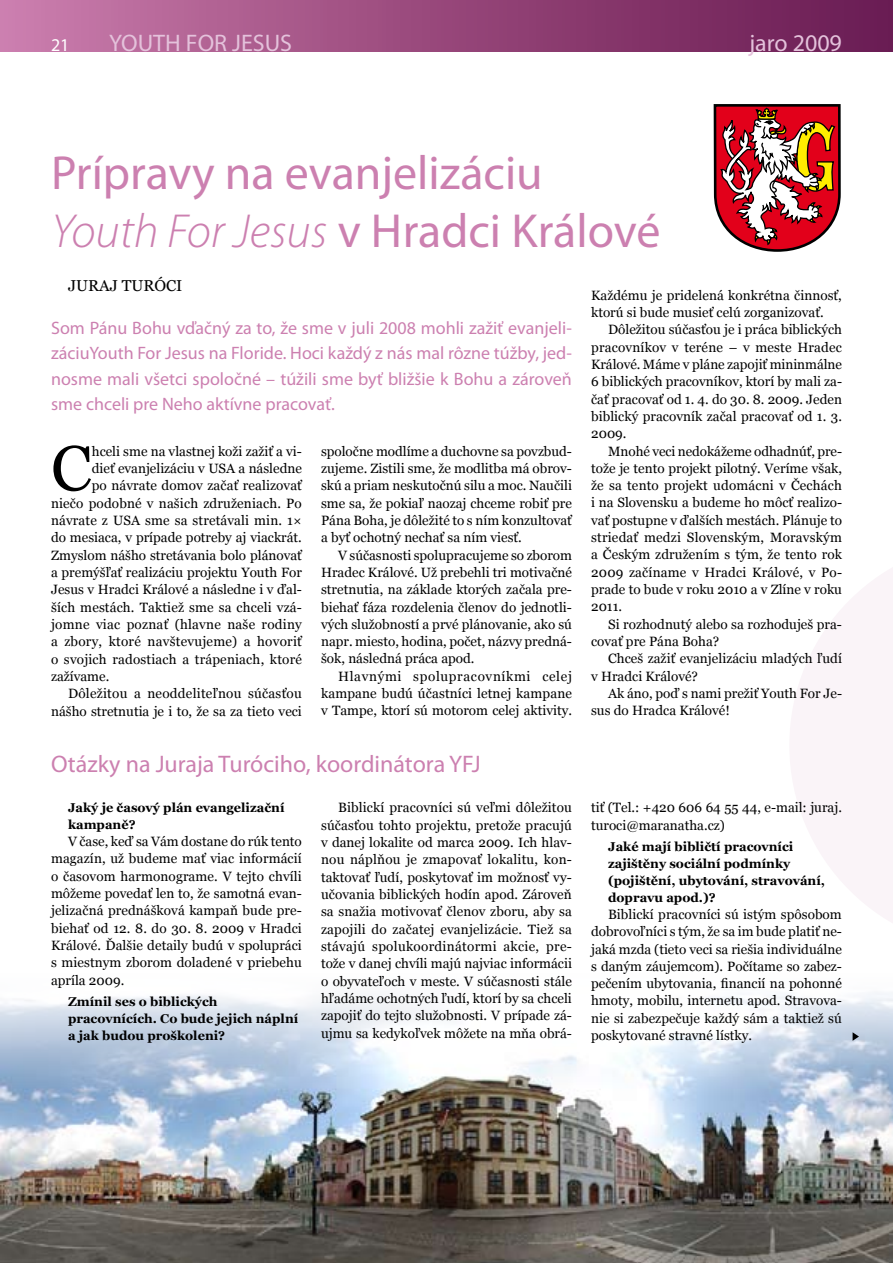
<style>
.page{position:relative;width:893px;height:1263px;background:#fff}
.page>*{position:absolute;margin:0;border:0;box-sizing:border-box;transform-origin:0 0}
.t1{font:63.45px "Georgia";color:#000}
.t2{font:48px/57.6px "Myriad Pro";color:#cc80b0}
.t3{font:24px "Myriad Pro";color:#cc80b0}
.t4{font:24px "Myriad Pro";color:#e4c2db}
.t5{font:18px/25.5px "Myriad Pro";color:#cc80b0;text-align:justify}
.t6{font:18px "Myriad Pro";color:#fff}
.t7{font:15.75px "Georgia";color:#000}
.t8{font:13.5px/17.2px "Georgia";color:#000;text-align:justify}
.t9{font:13.5px "Georgia";letter-spacing:.02em;color:#000}
.t10{font:700 12.75px/17px "Georgia";color:#000}
.s1{font-weight:300;font-style:italic}
</style>
<div class="page">
<div style="left:0;top:0;width:893px;height:51px;background:linear-gradient(to right,#ca7bab,#67184f)"></div>
<svg style="left:790px;top:568px;width:103px;height:355px"></svg>
<img style="left:0;top:1096px;width:893px;height:167px">
<svg style="left:0;top:992px;width:893px;height:104px"></svg>
<svg style="left:714px;top:104px;width:127px;height:148px"></svg>
<svg style="left:853px;top:1032px;width:6px;height:9px"></svg>
<h3 class="t6" style="left:51px;top:34px;width:20px">21</h3>
<h3 class="t4" style="left:109px;top:28px;width:184px">YOUTH FOR JESUS</h3>
<h3 class="t4" style="left:749px;top:28px;width:94px">jaro 2009</h3>
<h2 class="t2" style="left:51px;top:143px;width:611px">Prípravy na evanjelizáciu<br><span class="s1">Youth For Jesus</span> v Hradci Králové</h2>
<p class="t7" style="left:68px;top:277px;width:116px">Juraj Turóci</p>
<p class="t8" style="left:591px;top:286px;width:252px">Každému je pridelená konkrétna činnosť, ktorú si bude musieť celú zorganizovať.</p>
<p class="t8" style="left:591px;top:321px;width:252px;text-indent:17px">Dôležitou súčasťou je i práca biblických pracovníkov v teréne – v meste Hradec Králové. Máme v pláne zapojiť mininmálne 6 biblických pracovníkov, ktorí by mali za&shy;čať pracovať od 1. 4. do 30. 8. 2009. Jeden biblický pracovník začal pracovať od 1. 3.<br>2009.</p>
<p class="t8" style="left:591px;top:442px;width:252px;text-indent:17px">Mnohé veci nedokážeme odhadnúť, pre&shy;tože je tento projekt pilotný. Veríme však, že sa tento projekt udomácni v Čechách i na Slovensku a budeme ho môcť realizo&shy;vať postupne v ďalších mestách. Plánuje to striedať medzi Slovenským, Moravským a Českým združením s tým, že tento rok 2009 začíname v Hradci Králové, v Po&shy;prade to bude v roku 2010 a v Zlíne v roku 2011.</p>
<p class="t8" style="left:591px;top:615px;width:252px;text-indent:17px">Si rozhodnutý alebo sa rozhoduješ pra&shy;covať pre Pána Boha?</p>
<p class="t8" style="left:591px;top:650px;width:252px;text-indent:17px">Chceš zažiť evanjelizáciu mladých ľudí v Hradci Králové?</p>
<p class="t8" style="left:591px;top:685px;width:252px;text-indent:17px">Ak áno, poď s nami prežiť Youth For Je&shy;sus do Hradca Králové!</p>
<p class="t5" style="left:51px;top:314px;width:522px">Som Pánu Bohu vďačný za to, že sme v juli 2008 mohli zažiť evanjeli&shy;záciuYouth For Jesus na Floride. Hoci každý z nás mal rôzne túžby, jed&shy;nosme mali všetci spoločné – túžili sme byť bližšie k Bohu a zároveň sme chceli pre Neho aktívne pracovať.</p>
<h1 class="t1" style="left:51px;top:432px;width:39px">C</h1>
<p class="t8" style="left:92px;top:442px;width:212px">hceli sme na vlastnej koži zažiť a vi-</p>
<p class="t8" style="left:321px;top:442px;width:252px">spoločne modlíme a duchovne sa povzbud&shy;zujeme. Zistili sme, že modlitba má obrov&shy;skú a priam neskutočnú silu a moc. Naučili sme sa, že pokiaľ naozaj chceme robiť pre Pána Boha, je dôležité to s ním konzultovať a byť ochotný nechať sa ním viesť.</p>
<p class="t8" style="left:321px;top:546px;width:252px;text-indent:17px">V súčasnosti spolupracujeme so zborom Hradec Králové. Už prebehli tri motivačné stretnutia, na základe ktorých začala pre&shy;biehať fáza rozdelenia členov do jednotli&shy;vých služobností a prvé plánovanie, ako sú napr. miesto, hodina, počet, názvy predná&shy;šok, následná práca apod.</p>
<p class="t8" style="left:321px;top:667px;width:252px;text-indent:17px">Hlavnými spolupracovníkmi celej kampane budú účastníci letnej kampane v Tampe, ktorí sú motorom celej aktivity.</p>
<p class="t8" style="left:92px;top:460px;width:212px">dieť evanjelizáciu v USA a následne</p>
<p class="t8" style="left:92px;top:477px;width:212px">po návrate domov začať realizovať</p>
<p class="t8" style="left:51px;top:494px;width:252px">niečo podobné v našich združeniach. Po</p>
<p class="t8" style="left:51px;top:512px;width:252px">návrate z USA sme sa stretávali min. 1×</p>
<p class="t8" style="left:51px;top:529px;width:252px">do mesiaca, v prípade potreby aj viackrát.</p>
<p class="t8" style="left:51px;top:546px;width:252px">Zmyslom nášho stretávania bolo plánovať</p>
<p class="t8" style="left:51px;top:564px;width:252px">a premýšľať realizáciu projektu Youth For</p>
<p class="t8" style="left:51px;top:581px;width:252px">Jesus v Hradci Králové a následne i v ďal-</p>
<p class="t8" style="left:51px;top:598px;width:252px">ších mestách. Taktiež sme sa chceli vzá-</p>
<p class="t9" style="left:51px;top:617px;width:252px">jomne viac poznať (hlavne naše rodiny</p>
<p class="t9" style="left:51px;top:634px;width:252px">a zbory, ktoré navštevujeme) a hovoriť</p>
<p class="t8" style="left:51px;top:650px;width:252px">o svojich radostiach a trápeniach, ktoré</p>
<p class="t8" style="left:51px;top:667px;width:60px">zažívame.</p>
<p class="t9" style="left:68px;top:686px;width:235px">Dôležitou a neoddeliteľnou súčasťou</p>
<p class="t8" style="left:51px;top:702px;width:252px">nášho stretnutia je i to, že sa za tieto veci</p>
<h3 class="t3" style="left:51px;top:749px;width:431px">Otázky na Juraja Turóciho, koordinátora YFJ</h3>
<p class="t10" style="left:68px;top:799px;width:218px">Jaký je časový plán evangelizační kampaně?</p>
<p class="t8" style="left:51px;top:833px;width:252px;text-indent:17px">V čase, keď sa Vám dostane do rúk tento magazín, už budeme mať viac informácií o časovom harmonograme. V tejto chvíli môžeme povedať len to, že samotná evan&shy;jelizačná prednášková kampaň bude pre&shy;biehať od 12. 8. do 30. 8. 2009 v Hradci Králové. Ďalšie detaily budú v spolupráci s miestnym zborom doladené v priebehu apríla 2009.</p>
<p class="t10" style="left:68px;top:993px;width:232px">Zmínil ses o biblických pracovnících. Co bude jejich náplní a jak budou proškoleni?</p>
<p class="t8" style="left:321px;top:799px;width:252px;text-indent:17px">Biblickí pracovníci sú veľmi dôležitou súčasťou tohto projektu, pretože pracujú v danej lokalite od marca 2009. Ich hlav&shy;nou náplňou je zmapovať lokalitu, kon&shy;taktovať ľudí, poskytovať im možnosť vy&shy;učovania biblických hodín apod. Zároveň sa snažia motivovať členov zboru, aby sa zapojili do začatej evanjelizácie. Tiež sa stávajú spolukoordinátormi akcie, pre&shy;tože v danej chvíli majú najviac informácii o obyvateľoch v meste. V súčasnosti stále hľadáme ochotných ľudí, ktorí by sa chceli zapojiť do tejto služobnosti. V prípade zá&shy;ujmu sa kedykoľvek môžete na mňa obrá-</p>
<p class="t8" style="left:591px;top:799px;width:252px">tiť (Tel.: +420 606 64 55 44, e-mail: juraj. turoci@maranatha.cz)</p>
<p class="t10" style="left:608px;top:838px;width:219px">Jaké mají bibličtí pracovníci zajištěny sociální podmínky (pojištění, ubytování, stravování, dopravu apod.)?</p>
<p class="t8" style="left:591px;top:905px;width:252px;text-indent:17px">Biblickí pracovníci sú istým spôsobom dobrovoľníci s tým, že sa im bude platiť ne&shy;jaká mzda (tieto veci sa riešia individuálne s daným záujemcom). Počítame so zabez&shy;pečením ubytovania, financií na pohonné hmoty, mobilu, internetu apod. Stravova&shy;nie si zabezpečuje každý sám a taktiež sú poskytované stravné lístky.</p>
</div>
